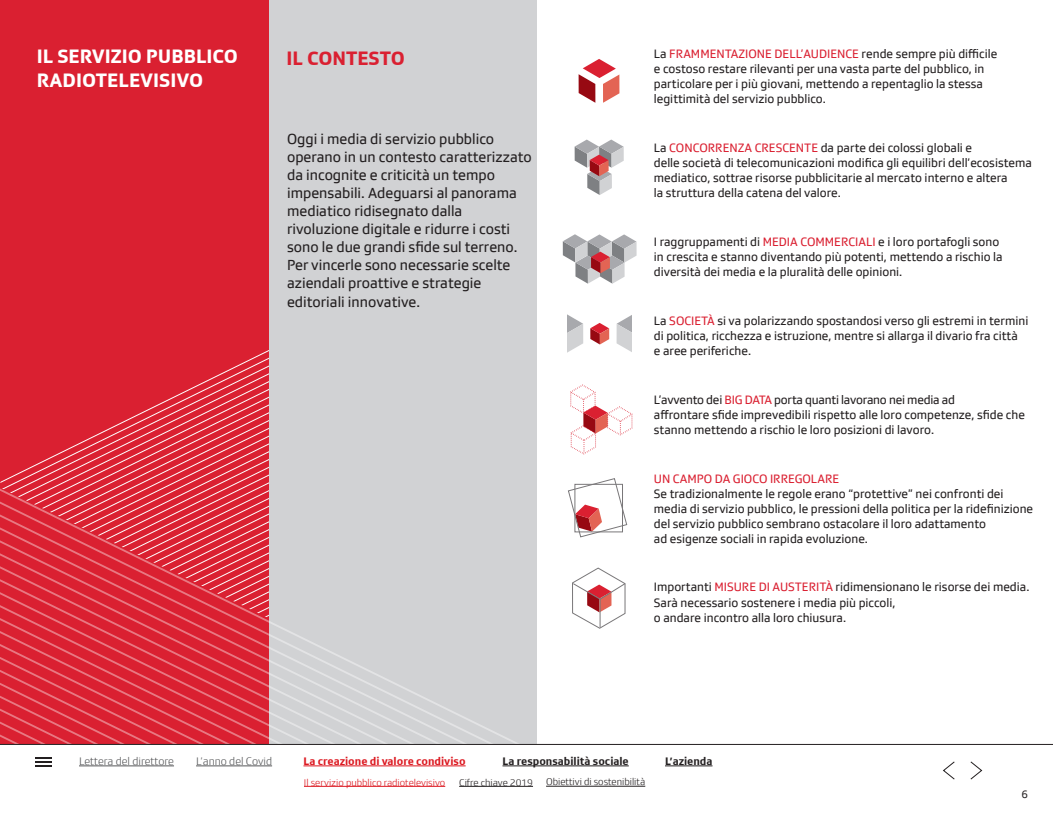
<style>
.page{position:relative;width:1053px;height:815px;background:#fff}
.page>*{position:absolute;margin:0;border:0;box-sizing:border-box;transform-origin:0 0}
.t1{font:700 20px/24px "SRGSSR Type";color:#fff}
.t2{font:700 20px "SRGSSR Type";color:#da2031}
.t3{font:15px/18px "SRGSSR Type";color:#231f20}
.t4{font:12.5px/15px "SRGSSR Type";color:#231f20}
.t5{font:300 11.25px "SRGSSR Type";color:#57585a}
.t6{font:700 11.25px "SRGSSR Type";color:#231f20}
.t7{font:700 11.25px "SRGSSR Type";color:#dc1820}
.t8{font:11.25px "SRGSSR Type";color:#231f20}
.t9{font:300 10px "SRGSSR Type";color:#231f20}
.t10{font:300 10px "SRGSSR Type";color:#dc1820}
.s1{color:#da2031}
</style>
<div class="page">
<svg style="left:590px;top:323px;width:19px;height:21px"></svg>
<svg style="left:567px;top:314px;width:16px;height:39px"></svg>
<svg style="left:616px;top:315px;width:16px;height:37px"></svg>
<div style="left:0;top:0;width:269px;height:744px;background:#da2031"></div>
<svg style="left:2px;top:350px;width:267px;height:131px"></svg>
<div style="left:269px;top:0;width:267px;height:744px;background:#d1d2d4"></div>
<svg style="left:578px;top:59px;width:41px;height:44px"></svg>
<svg style="left:574px;top:140px;width:49px;height:55px"></svg>
<svg style="left:562px;top:234px;width:74px;height:50px"></svg>
<svg style="left:572px;top:568px;width:53px;height:61px"></svg>
<svg style="left:570px;top:384px;width:62px;height:71px"></svg>
<svg style="left:0;top:481px;width:537px;height:263px"></svg>
<svg style="left:568px;top:478px;width:59px;height:59px"></svg>
<svg style="left:35px;top:757px;width:17px;height:9px"></svg>
<hr style="left:303px;top:766px;width:162px;height:1px;background:#dc1820">
<hr style="left:196px;top:766px;width:76px;height:1px;background:#57585a">
<hr style="left:79px;top:766px;width:95px;height:1px;background:#57585a">
<hr style="left:502px;top:766px;width:126px;height:1px;background:#231f20">
<hr style="left:665px;top:766px;width:47px;height:1px;background:#231f20">
<hr style="left:546px;top:786px;width:99px;height:1px;background:#231f20">
<svg style="left:970px;top:761px;width:12px;height:19px"></svg>
<svg style="left:943px;top:761px;width:12px;height:19px"></svg>
<hr style="left:304px;top:786px;width:141px;height:1px;background:#dc1820">
<hr style="left:459px;top:786px;width:74px;height:1px;background:#231f20">
<hr style="left:0;top:744px;width:1052px;height:1px;background:#231f20">
<p class="t1" style="left:37px;top:44px;width:203px">IL SERVIZIO PUBBLICO<br>RADIOTELEVISIVO</p>
<p class="t2" style="left:286px;top:46px;width:120px">IL CONTESTO</p>
<p class="t4" style="left:654px;top:46px;width:345px">La <span class="s1">FRAMMENTAZIONE DELL’AUDIENCE</span> rende sempre più difficile e costoso restare rilevanti per una vasta parte del pubblico, in particolare per i più giovani, mettendo a repentaglio la stessa legittimità del servizio pubblico.</p>
<p class="t4" style="left:654px;top:140px;width:379px">La <span class="s1">CONCORRENZA CRESCENTE</span> da parte dei colossi globali e<br>delle società di telecomunicazioni modifica gli equilibri dell’ecosistema mediatico, sottrae risorse pubblicitarie al mercato interno e altera<br>la struttura della catena del valore.</p>
<p class="t4" style="left:654px;top:234px;width:350px">I raggruppamenti di <span class="s1">MEDIA COMMERCIALI</span> e i loro portafogli sono in crescita e stanno diventando più potenti, mettendo a rischio la diversità dei media e la pluralità delle opinioni.</p>
<p class="t4" style="left:654px;top:313px;width:376px">La <span class="s1">SOCIETÀ</span> si va polarizzando spostandosi verso gli estremi in termini di politica, ricchezza e istruzione, mentre si allarga il divario fra città<br>e aree periferiche.</p>
<p class="t4" style="left:654px;top:392px;width:372px">L’avvento dei <span class="s1">BIG DATA</span> porta quanti lavorano nei media ad<br>affrontare sfide imprevedibili rispetto alle loro competenze, sfide che stanno mettendo a rischio le loro posizioni di lavoro .</p>
<p class="t4" style="left:654px;top:471px;width:381px"><span class="s1">UN CAMPO DA GIOCO IRREGOLARE<br></span>Se tradizionalmente le regole erano “protettive” nei confronti dei media di servizio pubblico, le pressioni della politica per la ridefinizione del servizio pubblico sembrano ostacolare il loro adattamento<br>ad esigenze sociali in rapida evoluzione.</p>
<p class="t4" style="left:654px;top:580px;width:377px">Importanti <span class="s1">MISURE DI AUSTERITÀ</span> ridimensionano le risorse dei media.<br>Sarà necessario sostenere i media più piccoli,<br>o andare incontro alla loro chiusura.</p>
<p class="t3" style="left:287px;top:130px;width:246px">Oggi i media di servizio pubblico operano in un contesto caratterizzato da incognite e criticità un tempo impensabili. Adeguarsi al panorama mediatico ridisegnato dalla rivoluzione digitale e ridurre i costi sono le due grandi sfide sul terreno.<br>Per vincerle sono necessarie scelte aziendali proattive e strategie editoriali innovative.</p>
<p class="t5" style="left:79px;top:755px;width:96px">Lettera del direttore</p>
<p class="t5" style="left:196px;top:755px;width:77px">L’anno del Covid</p>
<p class="t7" style="left:303px;top:754px;width:164px">La creazione di valore condiviso</p>
<p class="t6" style="left:502px;top:754px;width:128px">La responsabilità sociale</p>
<p class="t6" style="left:665px;top:754px;width:49px">L’azienda</p>
<p class="t10" style="left:304px;top:777px;width:143px">Il servizio pubblico radiotelevisivo</p>
<p class="t9" style="left:459px;top:777px;width:75px">Cifre chiave 2019</p>
<p class="t9" style="left:546px;top:776px;width:101px">Obiettivi di sostenibilità</p>
<p class="t8" style="left:1021px;top:788px;width:8px">6</p>
</div>
